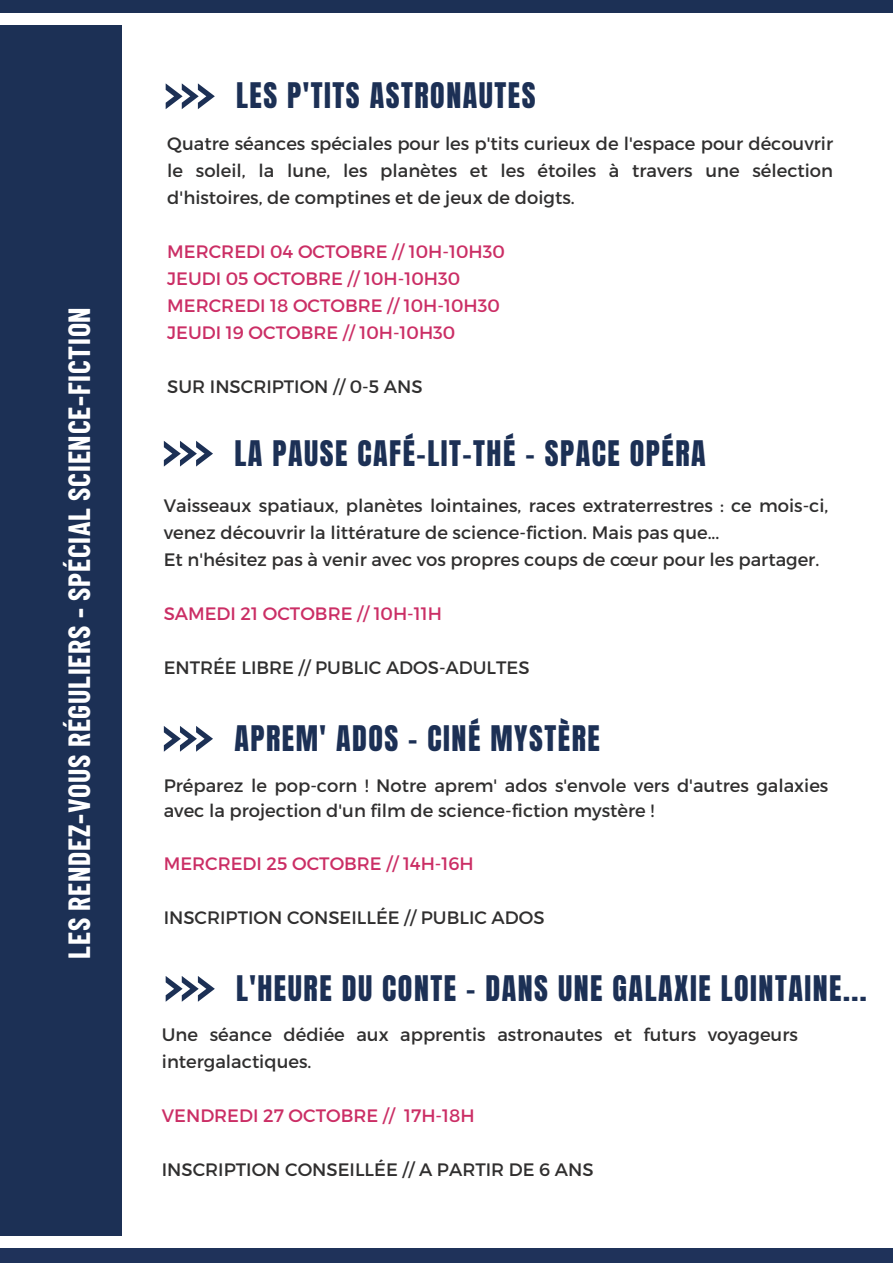
<style>
.page{position:relative;width:893px;height:1264px;background:#fff}
.page>*{position:absolute;margin:0;border:0;box-sizing:border-box;transform-origin:0 0}
.t1{font:30px "Anton";letter-spacing:.05em;color:#1c3055}
.t2{font:700 30px "Barlow Condensed";letter-spacing:.025em;color:#fff}
.t3{font:18px/27px "Montserrat";color:#302f2f}
.t4{font:18px "Montserrat";color:#cb2e65}
</style>
<div class="page">
<div style="left:0;top:0;width:892px;height:12px;background:#1c3055"></div>
<div style="left:0;top:1248px;width:892px;height:14px;background:#1f325a"></div>
<svg style="left:164px;top:441px;width:49px;height:25px"></svg>
<svg style="left:166px;top:976px;width:49px;height:25px"></svg>
<svg style="left:164px;top:726px;width:49px;height:25px"></svg>
<div style="left:0;top:25px;width:122px;height:1211px;background:#1c3055"></div>
<svg style="left:166px;top:83px;width:49px;height:26px"></svg>
<p class="t2" style="left:60px;top:958px;width:653px;rotate:-90deg">LES RENDEZ-VOUS RÉGULIERS - SPÉCIAL SCIENCE-FICTION</p>
<p class="t1" style="left:236px;top:74px;width:301px">LES P'TITS ASTRONAUTES</p>
<p class="t3" style="left:167px;top:129px;width:667px;text-align:justify">Quatre séances spéciales pour les p'tits curieux de l'espace pour découvrir le soleil, la lune, les planètes et les étoiles à travers une sélection d'histoires, de comptines et de jeux de doigts.</p>
<p class="t4" style="left:167px;top:240px;width:339px">MERCREDI 04 OCTOBRE // 10H-10H30</p>
<p class="t4" style="left:167px;top:267px;width:294px">JEUDI 05 OCTOBRE // 10H-10H30</p>
<p class="t4" style="left:167px;top:294px;width:334px">MERCREDI 18 OCTOBRE // 10H-10H30</p>
<p class="t4" style="left:167px;top:321px;width:289px">JEUDI 19 OCTOBRE // 10H-10H30</p>
<p class="t3" style="left:167px;top:372px;width:257px">SUR INSCRIPTION // 0-5 ANS</p>
<p class="t1" style="left:234px;top:431px;width:473px">LA PAUSE CAFÉ-LIT-THÉ - SPACE OPÉRA</p>
<p class="t3" style="left:164px;top:491px;width:666px">Vaisseaux spatiaux, planètes lointaines, races extraterrestres : ce mois-ci, venez découvrir la littérature de science-fiction. Mais pas que...</p>
<p class="t3" style="left:164px;top:545px;width:657px">Et n'hésitez pas à venir avec vos propres coups de cœur pour les partager.</p>
<p class="t4" style="left:164px;top:602px;width:280px">SAMEDI 21 OCTOBRE // 10H-11H</p>
<p class="t3" style="left:164px;top:653px;width:367px">ENTRÉE LIBRE // PUBLIC ADOS-ADULTES</p>
<p class="t1" style="left:234px;top:716px;width:367px">APREM' ADOS - CINÉ MYSTÈRE</p>
<p class="t3" style="left:164px;top:772px;width:666px;line-height:24.8px">Préparez le pop-corn ! Notre aprem' ados s'envole vers d'autres galaxies avec la projection d'un film de science-fiction mystère !</p>
<p class="t4" style="left:164px;top:851px;width:311px">MERCREDI 25 OCTOBRE // 14H-16H</p>
<p class="t3" style="left:164px;top:903px;width:382px">INSCRIPTION CONSEILLÉE // PUBLIC ADOS</p>
<p class="t1" style="left:236px;top:966px;width:632px">L'HEURE DU CONTE - DANS UNE GALAXIE LOINTAINE...</p>
<p class="t3" style="left:162px;top:1020px;width:637px">Une séance dédiée aux apprentis astronautes et futurs voyageurs intergalactiques.</p>
<p class="t4" style="left:162px;top:1104px;width:314px">VENDREDI 27 OCTOBRE // 17H-18H</p>
<p class="t3" style="left:162px;top:1155px;width:433px">INSCRIPTION CONSEILLÉE // A PARTIR DE 6 ANS</p>
</div>
